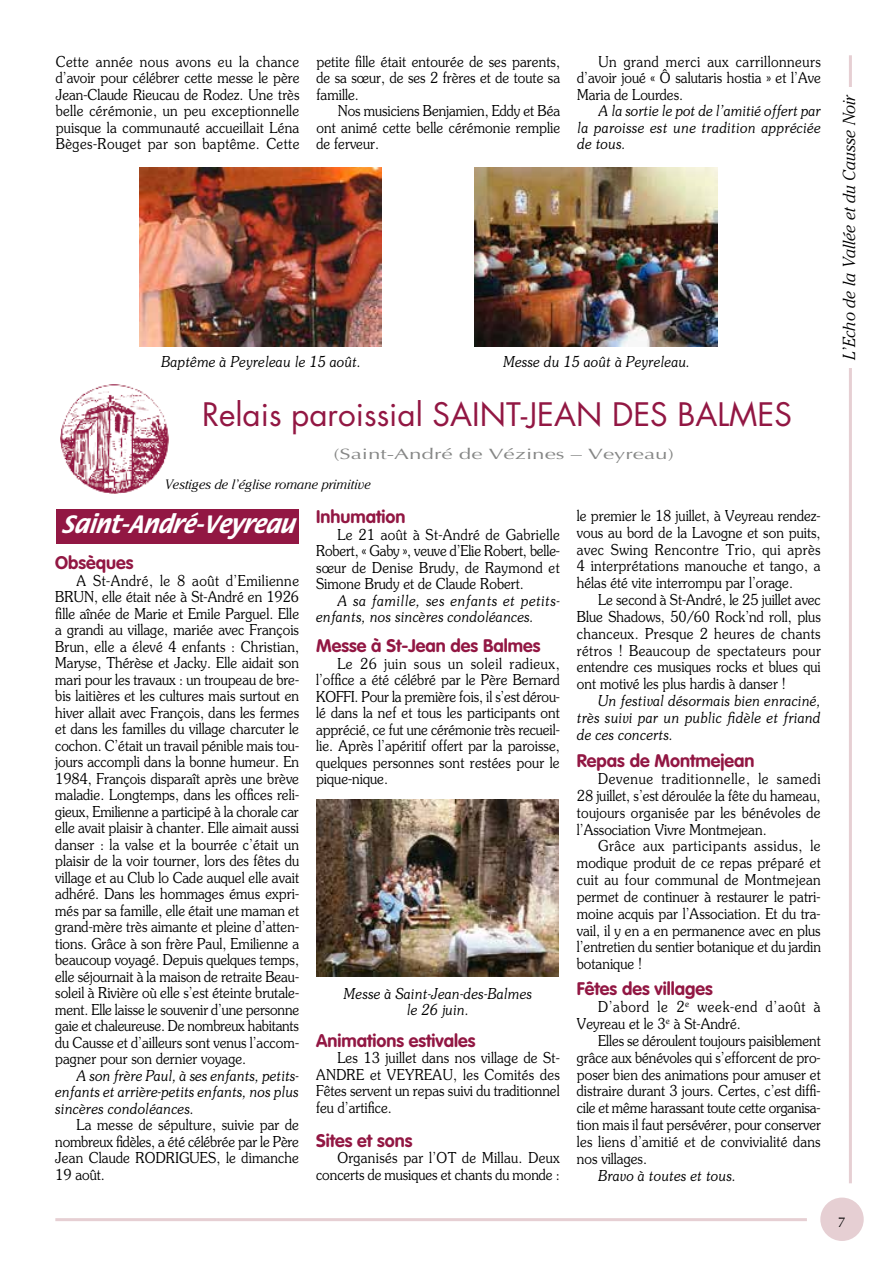
<style>
.page{position:relative;width:893px;height:1263px;background:#fff}
.page>*{position:absolute;margin:0;border:0;box-sizing:border-box;transform-origin:0 0}
.t1{font:31.5px "Futura Std";color:#921743}
.t2{font:italic 700 27px "Flora Std";color:#fff;scale:.95 1}
._1er_sous-titre{font:700 18px "VAG Rounded Std";color:#921743}
.t3{font:italic 300 17.25px "Cheltenham Std";color:#000}
.Texte_paroisse_inté{font:300 15px/16.5px "Souvenir Std";letter-spacing:.005em;color:#000;text-align:justify;scale:.9 1}
.remerciement{font:italic 300 15px/16.5px "Souvenir Std";letter-spacing:.005em;color:#000;text-align:justify;scale:.9 1}
.Texte_paroisse_inté-2{font:300 15px/16.8px "Souvenir Std";letter-spacing:.025em;color:#000;scale:.9 1}
.t4{font:15px "Optima";color:#868786;scale:1.49 1}
.t5{font:14.25px "Optima";color:#000}
.t6{font:italic 300 13.5px "Cheltenham Std";color:#000}
</style>
<div class="page">
<div style="left:820px;top:1197px;width:44px;height:44px;background:#e6cfd3;border-radius:50%"></div>
<hr style="left:849px;top:55px;width:3px;height:1128px;background:#e6cfd3">
<hr style="left:55px;top:1218px;width:752px;height:3px;background:#e6cfd3">
<div style="left:842px;top:88px;width:26px;height:280px;background:#fff"></div>
<img style="left:60px;top:384px;width:109px;height:110px">
<div style="left:57px;top:509px;width:242px;height:34px;background:#921743"></div>
<img style="left:316px;top:800px;width:243px;height:177px">
<img style="left:475px;top:168px;width:242px;height:178px">
<img style="left:139px;top:168px;width:243px;height:178px">
<p class="Texte_paroisse_inté" style="left:56px;top:53px;width:272px">Cette année nous avons eu la chance d’avoir pour célébrer cette messe le père Jean-Claude Rieucau de Rodez. Une très belle cérémonie, un peu exceptionnelle puisque la communauté accueillait Léna Bèges-Rouget par son baptême. Cette</p>
<p class="Texte_paroisse_inté" style="left:316px;top:53px;width:272px">petite fille était entourée de ses parents, de sa sœur, de ses 2 frères et de toute sa famille.</p>
<p class="Texte_paroisse_inté" style="left:316px;top:103px;width:272px;text-indent:21px">Nos musiciens Benjamien, Eddy et Béa ont animé cette belle cérémonie remplie de ferveur.</p>
<p class="Texte_paroisse_inté" style="left:577px;top:53px;width:272px;text-indent:21px">Un grand merci aux carrillonneurs d’avoir joué « Ô salutaris hostia » et l’Ave Maria de Lourdes.</p>
<p class="remerciement" style="left:577px;top:103px;width:272px;text-indent:21px">A la sortie le pot de l’amitié offert par la paroisse est une tradition appréciée de tous.</p>
<p class="remerciement" style="left:161px;top:353px;width:224px">Baptême à Peyreleau le 15 août.</p>
<p class="remerciement" style="left:503px;top:353px;width:210px">Messe du 15 août à Peyreleau.</p>
<p class="t1" style="left:202px;top:394px;width:591px">Relais paroissial SAINT-JEAN DES BALMES</p>
<p class="t4" style="left:333px;top:445px;width:230px">(Saint-André de Vézines – Veyreau)</p>
<p class="t6" style="left:165px;top:476px;width:208px">Vestiges de l’église romane primitive</p>
<p class="t2" style="left:62px;top:509px;width:255px">Saint-André-Veyreau</p>
<p class="_1er_sous-titre" style="left:55px;top:552px;width:80px">Obsèques</p>
<p class="Texte_paroisse_inté" style="left:55px;top:572px;width:273px;text-indent:21px">A St-André, le 8 août d’Emilienne BRUN, elle était née à St-André en 1926 fille aînée de Marie et Emile Parguel. Elle a grandi au village, mariée avec François Brun, elle a élevé 4 enfants : Christian, Maryse, Thérèse et Jacky. Elle aidait son mari pour les travaux : un troupeau de bre&shy;bis laitières et les cultures mais surtout en hiver allait avec François, dans les fermes et dans les familles du village charcuter le cochon. C’était un travail pénible mais tou&shy;jours accompli dans la bonne humeur. En 1984, François disparaît après une brève maladie. Longtemps, dans les offices reli&shy;gieux, Emilienne a participé à la chorale car elle avait plaisir à chanter. Elle aimait aussi danser : la valse et la bourrée c’était un plaisir de la voir tourner, lors des fêtes du village et au Club lo Cade auquel elle avait adhéré. Dans les hommages émus expri&shy;més par sa famille, elle était une maman et grand-mère très aimante et pleine d’atten&shy;tions. Grâce à son frère Paul, Emilienne a beaucoup voyagé. Depuis quelques temps, elle séjournait à la maison de retraite Beau&shy;soleil à Rivière où elle s’est éteinte brutale&shy;ment. Elle laisse le souvenir d’une personne gaie et chaleureuse. De nombreux habitants du Causse et d’ailleurs sont venus l’accom&shy;pagner pour son dernier voyage.</p>
<p class="remerciement" style="left:55px;top:1067px;width:272px;text-indent:21px">A son frère Paul, à ses enfants, petits&shy;enfants et arrière-petits enfants, nos plus sincères condoléances.</p>
<p class="Texte_paroisse_inté" style="left:55px;top:1117px;width:272px;text-indent:21px">La messe de sépulture, suivie par de nombreux fidèles, a été célébrée par le Père Jean Claude RODRIGUES, le dimanche 19 août.</p>
<p class="_1er_sous-titre" style="left:316px;top:506px;width:91px">Inhumation</p>
<p class="Texte_paroisse_inté" style="left:316px;top:526px;width:273px;text-indent:21px">Le 21 août à St-André de Gabrielle Robert, « Gaby », veuve d’Elie Robert, belle&shy;sœur de Denise Brudy, de Raymond et Simone Brudy et de Claude Robert.</p>
<p class="remerciement" style="left:316px;top:592px;width:272px;text-indent:21px">A sa famille, ses enfants et petits&shy;enfants, nos sincères condoléances.</p>
<p class="_1er_sous-titre" style="left:316px;top:635px;width:226px">Messe à St-Jean des Balmes</p>
<p class="Texte_paroisse_inté" style="left:316px;top:655px;width:272px;text-indent:21px">Le 26 juin sous un soleil radieux, l’office a été célébré par le Père Bernard KOFFI. Pour la première fois, il s’est dérou&shy;lé dans la nef et tous les participants ont apprécié, ce fut une cérémonie très recueil&shy;lie. Après l’apéritif offert par la paroisse, quelques personnes sont restées pour le pique-nique.</p>
<p class="Texte_paroisse_inté" style="left:577px;top:507px;width:272px">le premier le 18 juillet, à Veyreau rendez&shy;vous au bord de la Lavogne et son puits, avec Swing Rencontre Trio, qui après 4 interprétations manouche et tango, a hélas été vite interrompu par l’orage.</p>
<p class="Texte_paroisse_inté" style="left:577px;top:591px;width:273px;text-indent:21px">Le second à St-André, le 25 juillet avec Blue Shadows, 50/60 Rock’nd roll, plus chanceux. Presque 2 heures de chants rétros ! Beaucoup de spectateurs pour entendre ces musiques rocks et blues qui ont motivé les plus hardis à danser !</p>
<p class="remerciement" style="left:577px;top:692px;width:272px;text-indent:21px">Un festival désormais bien enraciné, très suivi par un public fidèle et friand de ces concerts.</p>
<p class="_1er_sous-titre" style="left:577px;top:750px;width:179px">Repas de Montmejean</p>
<p class="Texte_paroisse_inté" style="left:577px;top:770px;width:272px;text-indent:21px">Devenue traditionnelle, le samedi 28 juillet, s’est déroulée la fête du hameau, toujours organisée par les bénévoles de l’Association Vivre Montmejean.</p>
<p class="Texte_paroisse_inté" style="left:577px;top:838px;width:273px;text-indent:21px">Grâce aux participants assidus, le modique produit de ce repas préparé et cuit au four communal de Montmejean permet de continuer à restaurer le patri&shy;moine acquis par l’Association. Et du tra&shy;vail, il y en a en permanence avec en plus l’entretien du sentier botanique et du jardin botanique !</p>
<p class="_1er_sous-titre" style="left:577px;top:978px;width:137px">Fêtes des villages</p>
<p class="Texte_paroisse_inté-2" style="left:577px;top:998px;width:272px;text-indent:21px">D’abord le 2<sup>e</sup> week-end d’août à<br>Veyreau et le 3<sup>e</sup> à St-André.</p>
<p class="Texte_paroisse_inté" style="left:577px;top:1032px;width:273px;text-indent:21px">Elles se déroulent toujours paisiblement grâce aux bénévoles qui s’efforcent de pro&shy;poser bien des animations pour amuser et distraire durant 3 jours. Certes, c’est diffi&shy;cile et même harassant toute cette organisa&shy;tion mais il faut persévérer, pour conserver les liens d’amitié et de convivialité dans nos villages.</p>
<p class="remerciement" style="left:598px;top:1167px;width:155px">Bravo à toutes et tous.</p>
<p class="remerciement" style="left:344px;top:985px;width:211px;text-align:center">Messe à Saint-Jean-des-Balmes le 26 juin.</p>
<p class="_1er_sous-titre" style="left:316px;top:1030px;width:161px">Animations estivales</p>
<p class="Texte_paroisse_inté" style="left:316px;top:1049px;width:272px;text-indent:21px">Les 13 juillet dans nos village de St-ANDRE et VEYREAU, les Comités des Fêtes servent un repas suivi du traditionnel feu d’artifice.</p>
<p class="_1er_sous-titre" style="left:316px;top:1129px;width:98px">Sites et sons</p>
<p class="Texte_paroisse_inté" style="left:316px;top:1149px;width:272px;text-align:right">Organisés par l’OT de Millau. Deux concerts de musiques et chants du monde :</p>
<p class="t3" style="left:839px;top:360px;width:267px;rotate:-90deg">L’Echo de la Vallée et du Causse Noir</p>
<p class="t5" style="left:838px;top:1213px;width:9px">7</p>
</div>
